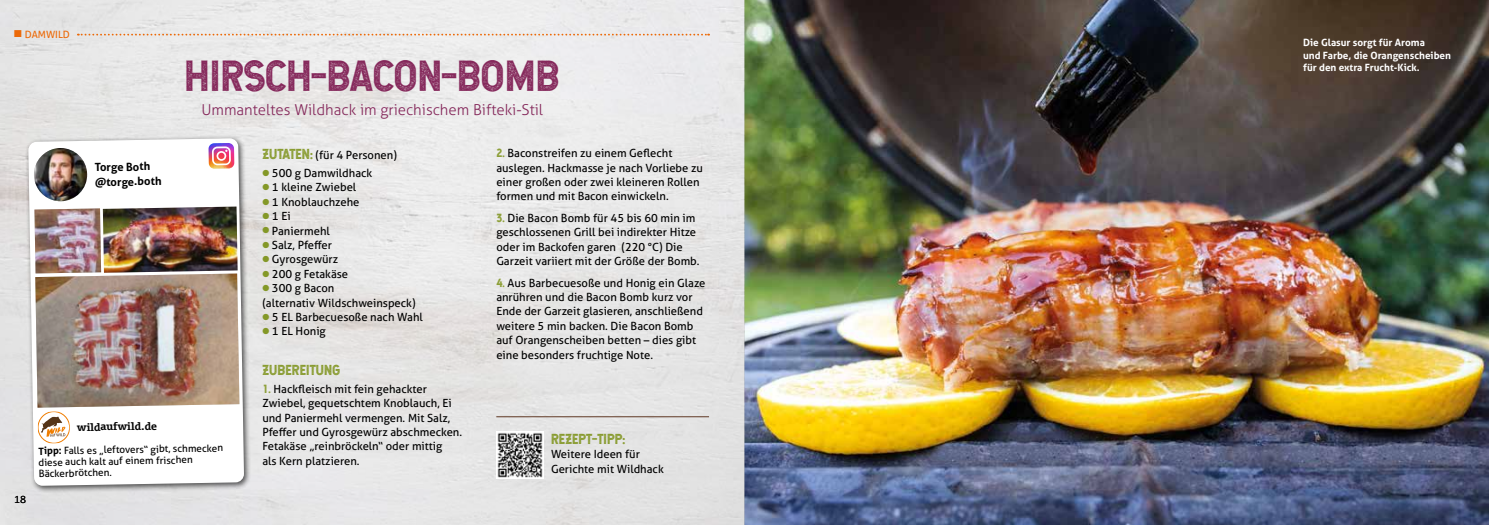
<style>
.page{position:relative;width:1489px;height:525px;background:#fff}
.page>*{position:absolute;margin:0;border:0;box-sizing:border-box;transform-origin:0 0}
.t1{font:41.25px "Hansief Rough";color:#85285b}
.t2{font:300 15px "Aller";color:#85285b}
.t3{font:13.75px "Hansief Rough";color:#849827}
.t4{font:11.25px/14.4px "Aller";color:#000}
.t5{font:700 11.25px/15px "Aller";color:#000}
.t6{font:10px/11.2px "Aller";color:#000}
.t7{font:700 10px/12.5px "Aller";color:#fff}
.t8{font:700 10px "Olsen Offc Pro";color:#000}
.t9{font:10px "Aller";color:#ec6907}
.t10{font:300 10px "Aller";color:#000}
.s1{font-family:"Hansief Rough";color:#849827}
.s2{font-family:"Hansief Rough";font-size:13.75px;color:#849827}
.s3{color:#849827}
.s4{font-weight:700}
</style>
<div class="page">
<img style="left:0;top:0;width:1488px;height:524px">
<svg style="left:78px;top:34px;width:631px;height:2px"></svg>
<div style="left:25px;top:135px;width:227px;height:358px;background:#000;opacity:.66"></div>
<svg style="left:28px;top:138px;width:216px;height:347px"></svg>
<img style="left:35px;top:148px;width:52px;height:53px">
<hr style="left:496px;top:416px;width:213px;height:1px;background:#603925">
<img style="left:496px;top:431px;width:48px;height:47px">
<img style="left:34px;top:208px;width:205px;height:235px">
<img style="left:103px;top:206px;width:135px;height:66px">
<svg style="left:208px;top:143px;width:26px;height:26px"></svg>
<p class="t9" style="left:14px;top:28px;width:57px">■ DAMWILD</p>
<p class="t10" style="left:14px;top:492px;width:13px">18</p>
<h1 class="t1" style="left:184px;top:49px;width:377px">HIRSCH-BACON-BOMB</h1>
<h2 class="t2" style="left:201px;top:100px;width:343px">Ummanteltes Wildhack im griechischem Bifteki-Stil</h2>
<p class="t4" style="left:496px;top:146px;width:208px"><span class="s1">2.</span> Baconstreifen zu einem Geflecht auslegen. Hackmasse je nach Vorliebe zu einer großen oder zwei kleineren Rollen formen und mit Bacon einwickeln.</p>
<p class="t4" style="left:496px;top:211px;width:205px"><span class="s1">3.</span> Die Bacon Bomb für 45 bis 60 min im geschlossenen Grill bei indirekter Hitze oder im Backofen garen (220 °C) Die Garzeit variiert mit der Größe der Bomb.</p>
<p class="t4" style="left:496px;top:275px;width:211px"><span class="s1">4.</span> Aus Barbecuesoße und Honig ein Glaze anrühren und die Bacon Bomb kurz vor Ende der Garzeit glasieren, anschließend weitere 5 min backen. Die Bacon Bomb auf Orangenscheiben betten – dies gibt eine besonders fruchtige Note.</p>
<p class="t4" style="left:262px;top:148px;width:136px"><span class="s2">ZUTATEN:</span> (für 4 Personen)</p>
<p class="t4" style="left:262px;top:166px;width:112px"><span class="s3">●</span> 500 g Damwildhack</p>
<p class="t4" style="left:262px;top:180px;width:95px"><span class="s3">●</span> 1 kleine Zwiebel</p>
<p class="t4" style="left:262px;top:194px;width:99px"><span class="s3">●</span> 1 Knoblauchzehe</p>
<p class="t4" style="left:262px;top:209px;width:30px"><span class="s3">●</span> 1 Ei</p>
<p class="t4" style="left:262px;top:223px;width:69px"><span class="s3">●</span> Paniermehl</p>
<p class="t4" style="left:262px;top:238px;width:71px"><span class="s3">●</span> Salz, Pfeffer</p>
<p class="t4" style="left:262px;top:252px;width:77px"><span class="s3">●</span> Gyrosgewürz</p>
<p class="t4" style="left:262px;top:266px;width:87px"><span class="s3">●</span> 200 g Fetakäse</p>
<p class="t4" style="left:262px;top:281px;width:155px"><span class="s3">●</span> 300 g Bacon<br>(alternativ Wildschweinspeck)</p>
<p class="t4" style="left:262px;top:309px;width:162px"><span class="s3">●</span> 5 EL Barbecuesoße nach Wahl</p>
<p class="t4" style="left:262px;top:324px;width:65px"><span class="s3">●</span> 1 EL Honig</p>
<p class="t3" style="left:262px;top:361px;width:80px">ZUBEREITUNG</p>
<p class="t4" style="left:262px;top:381px;width:201px"><span class="s1">1.</span> Hackfleisch mit fein gehackter Zwiebel, gequetschtem Knoblauch, Ei und Paniermehl vermengen. Mit Salz, Pfeffer und Gyrosgewürz abschmecken.<br>Fetakäse „reinbröckeln“ oder mittig<br>als Kern platzieren.</p>
<p class="t5" style="left:95px;top:159px;width:68px;rotate:-1deg">Torge Both @torge.both</p>
<p class="t8" style="left:77px;top:419px;width:81px;rotate:-1deg">wildaufwild.de</p>
<p class="t6" style="left:38px;top:445px;width:186px;rotate:-1deg"><span class="s4">Tipp:</span> Falls es „leftovers“ gibt, schmecken diese auch kalt auf einem frischen<br>Bäckerbrötchen.</p>
<p class="t3" style="left:551px;top:430px;width:76px">REZEPT-TIPP:</p>
<p class="t4" style="left:551px;top:447px;width:114px">Weitere Ideen für<br>Gerichte mit Wildhack</p>
<p class="t7" style="left:1303px;top:36px;width:149px">Die Glasur sorgt für Aroma<br>und Farbe, die Orangenscheiben für den extra Frucht-Kick.</p>
</div>
